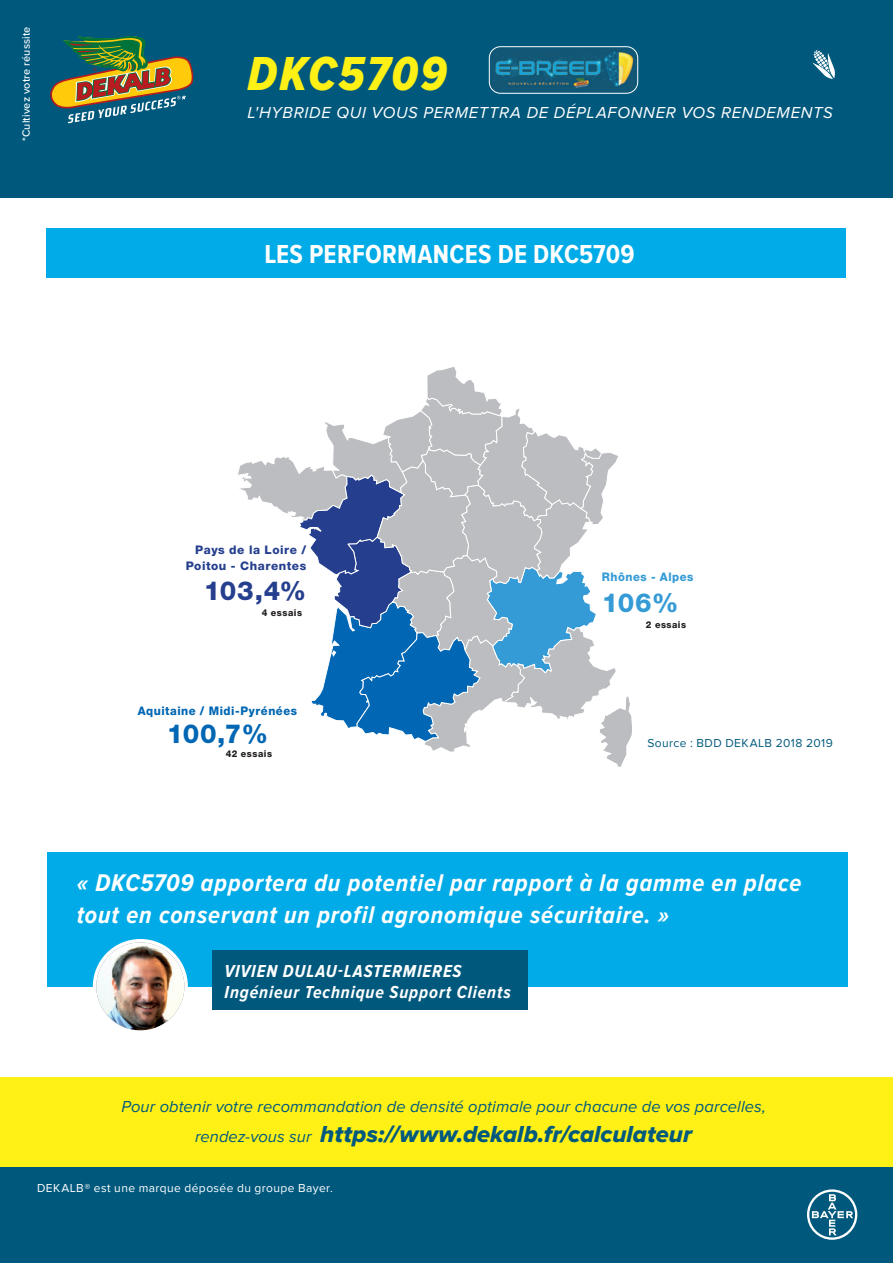
<style>
.page{position:relative;width:893px;height:1263px;background:#fff}
.page>*{position:absolute;margin:0;border:0;box-sizing:border-box;transform-origin:0 0}
.t1{font:49.5px "Proxima Nova Cond Extrabld It";letter-spacing:.045em;color:#fff116}
.t2{font:700 27px "Proxima Nova Cond";letter-spacing:.01em;color:#fff}
.t3{font:800 26.25px "Helvetica Neue LT Pro";color:#0166b3}
.t4{font:800 26.25px "Helvetica Neue LT Pro";color:#253f8e}
.t5{font:800 26.25px "Helvetica Neue LT Pro";color:#359bd6}
.t6{font:italic 700 25.05px/31.5px "Proxima Nova Cond";letter-spacing:.035em;color:#fff}
.t7{font:24px "Proxima Nova Extrabld It";color:#00597d}
.t8{font:italic 700 18px/21.6px "Proxima Nova Cond";letter-spacing:.05em;color:#fff}
.t9{font:italic 16.5px "Proxima Nova";letter-spacing:.005em;color:#00597d}
.t10{font:italic 16.5px "Proxima Nova";letter-spacing:.04em;color:#fff}
.t11{font:12px "Proxima Nova";letter-spacing:.035em;color:#fff}
.t12{font:12px "Proxima Nova";letter-spacing:.04em;color:#00597d}
.t13{font:800 11.85px/16.4px "Helvetica Neue LT Pro";letter-spacing:.045em;color:#253f8e;text-align:right}
.t14{font:800 11.85px "Helvetica Neue LT Pro";letter-spacing:.05em;color:#0166b3;scale:.95 1}
.t15{font:800 11.85px "Helvetica Neue LT Pro";letter-spacing:.05em;color:#359bd6;scale:.95 1}
.t16{font:500 10.95px "Proxima Nova";letter-spacing:.015em;color:#fff}
.t17{font:800 9.45px "Helvetica Neue LT Pro";letter-spacing:.055em;color:#231f20;scale:.95 1}
.s1{font-family:"Proxima Nova";font-style:italic;font-size:16.5px}
</style>
<div class="page">
<div style="left:0;top:0;width:893px;height:197px;background:#00597d"></div>
<svg style="left:50px;top:36px;width:143px;height:87px"></svg>
<svg style="left:812px;top:50px;width:23px;height:29px"></svg>
<div style="left:0;top:1167px;width:893px;height:96px;background:#00597d"></div>
<div style="left:0;top:1077px;width:893px;height:90px;background:#fff116"></div>
<svg style="left:807px;top:1189px;width:50px;height:51px"></svg>
<img style="left:489px;top:47px;width:149px;height:46px">
<div style="left:489px;top:46px;width:149px;height:48px;border:1px solid #fff;border-radius:11px"></div>
<svg style="left:238px;top:367px;width:394px;height:400px"></svg>
<div style="left:47px;top:228px;width:799px;height:49px;background:#00abe7"></div>
<div style="left:47px;top:852px;width:800px;height:134px;background:#00abe7"></div>
<div style="left:212px;top:950px;width:316px;height:60px;background:#00597d"></div>
<svg style="left:95px;top:941px;width:91px;height:91px"></svg>
<img style="left:96px;top:942px;width:88px;height:88px;border-radius:44px">
<div style="left:93px;top:939px;width:95px;height:95px;border:3px solid #fff;border-radius:50%"></div>
<p class="t16" style="left:18px;top:141px;width:116px;rotate:-90deg">*Cultivez votre réussite</p>
<h1 class="t1" style="left:247px;top:45px;width:200px">DKC5709</h1>
<p class="t10" style="left:247px;top:103px;width:587px">L'HYBRIDE QUI VOUS PERMETTRA DE DÉPLAFONNER VOS RENDEMENTS</p>
<p class="t2" style="left:264px;top:239px;width:372px">LES PERFORMANCES DE DKC5709</p>
<p class="t13" style="left:186px;top:541px;width:122px">Pays de la Loire /<br>Poitou - Charentes</p>
<p class="t4" style="left:204px;top:575px;width:104px">103,4%</p>
<p class="t17" style="left:262px;top:607px;width:44px">4 essais</p>
<p class="t14" style="left:138px;top:704px;width:169px">Aquitaine / Midi-Pyrénées</p>
<p class="t3" style="left:167px;top:718px;width:103px">100,7%</p>
<p class="t17" style="left:226px;top:748px;width:50px">42 essais</p>
<p class="t15" style="left:602px;top:570px;width:98px">Rhônes - Alpes</p>
<p class="t5" style="left:602px;top:587px;width:78px">106%</p>
<p class="t17" style="left:646px;top:619px;width:44px">2 essais</p>
<p class="t12" style="left:647px;top:736px;width:187px">Source : BDD DEKALB 2018 2019</p>
<p class="t6" style="left:77px;top:868px;width:726px">« DKC5709 apportera du potentiel par rapport à la gamme en place tout en conservant un profil agronomique sécuritaire. »</p>
<p class="t8" style="left:225px;top:960px;width:288px">VIVIEN DULAU-LASTERMIERES<br>Ingénieur Technique Support Clients</p>
<p class="t9" style="left:121px;top:1098px;width:646px">Pour obtenir votre recommandation de densité optimale pour chacune de vos parcelles,</p>
<p class="t7" style="left:195px;top:1121px;width:499px"><span class="s1">rendez-vous sur</span> https://www.dekalb.fr/calculateur</p>
<p class="t11" style="left:37px;top:1181px;width:297px">DEKALB® est une marque déposée du groupe Bayer.</p>
</div>
